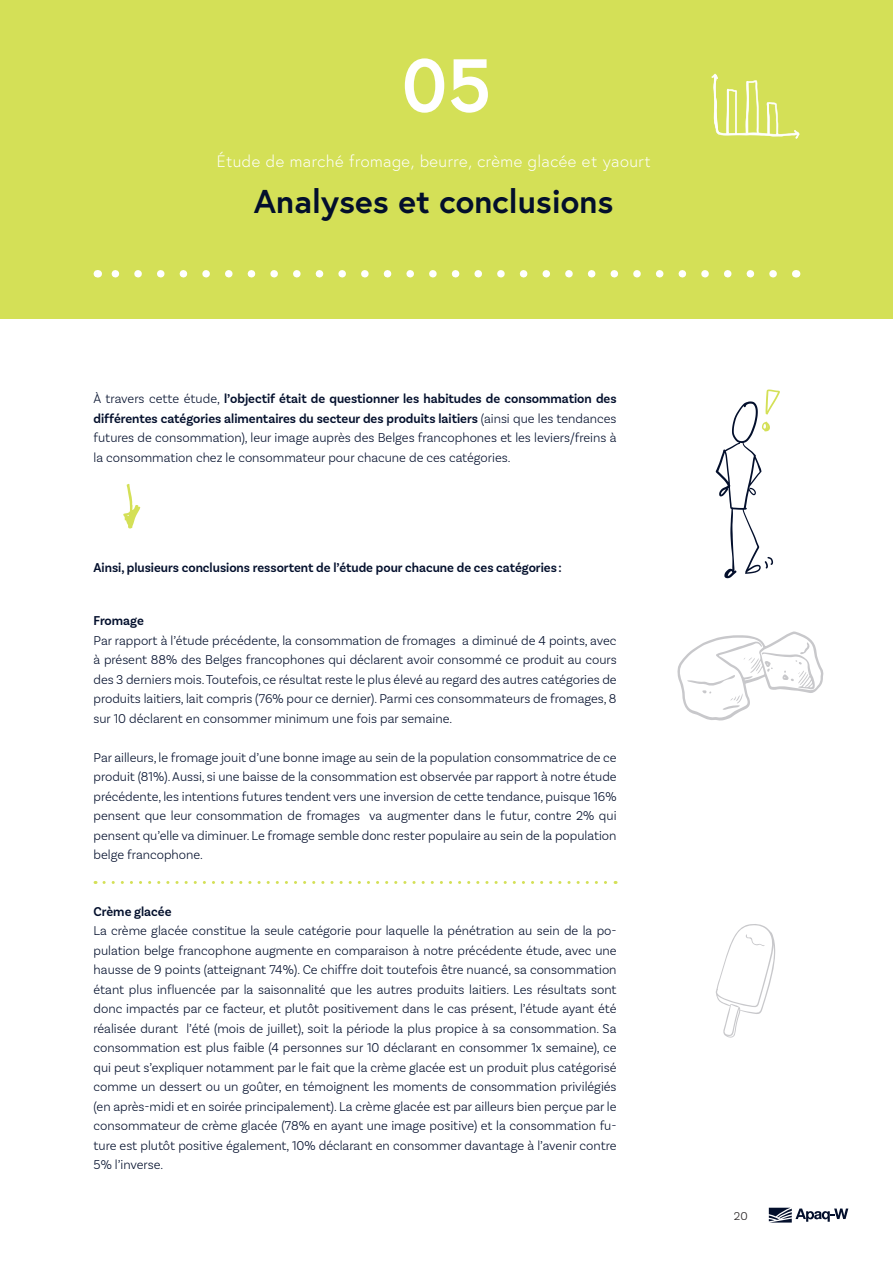
<style>
.page{position:relative;width:893px;height:1263px;background:#fff}
.page>*{position:absolute;margin:0;border:0;box-sizing:border-box;transform-origin:0 0}
.t1{font:700 75px "Europa";color:#fff}
.t2{font:700 33px "Europa";color:#030f2c}
.t3{font:300 16.5px "Europa";letter-spacing:.03em;color:#fff}
.t4{font:300 13.5px/19.5px "Basic Sans";color:#030f2c;text-align:justify;scale:.96 1}
.t5{font:600 13.5px "Basic Sans";color:#030f2c;scale:.96 1}
.t6{font:300 12px "Basic Sans";color:#231f20}
.s1{font-weight:600}
</style>
<div class="page">
<svg style="left:769px;top:1208px;width:79px;height:14px"></svg>
<div style="left:0;top:0;width:893px;height:319px;background:#d4e057"></div>
<svg style="left:111px;top:270px;width:662px;height:8px"></svg>
<svg style="left:711px;top:74px;width:88px;height:65px"></svg>
<svg style="left:677px;top:631px;width:147px;height:90px"></svg>
<svg style="left:716px;top:924px;width:59px;height:114px"></svg>
<svg style="left:716px;top:389px;width:64px;height:189px"></svg>
<svg style="left:104px;top:881px;width:512px;height:3px"></svg>
<svg style="left:123px;top:484px;width:17px;height:45px"></svg>
<h1 class="t1" style="left:402px;top:34px;width:91px">05</h1>
<p class="t3" style="left:217px;top:151px;width:435px">Étude de marché fromage, beurre, crème glacée et yaourt</p>
<h2 class="t2" style="left:254px;top:179px;width:361px">Analyses et conclusions</h2>
<p class="t4" style="left:94px;top:389px;width:546px">À travers cette étude, <span class="s1">l’objectif était de questionner les habitudes de consommation des différentes catégories alimentaires du secteur des produits laitiers</span> (ainsi que les tendances futures de consommation), leur image auprès des Belges francophones et les leviers/freins à la consommation chez le consommateur pour chacune de ces catégories.</p>
<p class="t5" style="left:94px;top:560px;width:489px">Ainsi, plusieurs conclusions ressortent de l’étude pour chacune de ces catégories :</p>
<p class="t5" style="left:94px;top:612px;width:54px">Fromage</p>
<p class="t4" style="left:94px;top:630px;width:546px">Par rapport à l’étude précédente, la consommation de fromages a diminué de 4 points, avec à présent 88% des Belges francophones qui déclarent avoir consommé ce produit au cours des 3 derniers mois. Toutefois, ce résultat reste le plus élevé au regard des autres catégories de produits laitiers, lait compris (76% pour ce dernier). Parmi ces consommateurs de fromages, 8 sur 10 déclarent en consommer minimum une fois par semaine.</p>
<p class="t4" style="left:94px;top:747px;width:546px">Par ailleurs, le fromage jouit d’une bonne image au sein de la population consommatrice de ce produit (81%). Aussi, si une baisse de la consommation est observée par rapport à notre étude précédente, les intentions futures tendent vers une inversion de cette tendance, puisque 16% pensent que leur consommation de fromages va augmenter dans le futur, contre 2% qui pensent qu’elle va diminuer. Le fromage semble donc rester populaire au sein de la population belge francophone.</p>
<p class="t5" style="left:94px;top:903px;width:83px">Crème glacée</p>
<p class="t4" style="left:94px;top:921px;width:546px">La crème glacée constitue la seule catégorie pour laquelle la pénétration au sein de la po&shy;pulation belge francophone augmente en comparaison à notre précédente étude, avec une hausse de 9 points (atteignant 74%). Ce chiffre doit toutefois être nuancé, sa consommation étant plus influencée par la saisonnalité que les autres produits laitiers. Les résultats sont donc impactés par ce facteur, et plutôt positivement dans le cas présent, l’étude ayant été réalisée durant l’été (mois de juillet), soit la période la plus propice à sa consommation. Sa consommation est plus faible (4 personnes sur 10 déclarant en consommer 1x semaine), ce qui peut s’expliquer notamment par le fait que la crème glacée est un produit plus catégorisé comme un dessert ou un goûter, en témoignent les moments de consommation privilégiés (en après-midi et en soirée principalement). La crème glacée est par ailleurs bien perçue par le consommateur de crème glacée (78% en ayant une image positive) et la consommation fu&shy;ture est plutôt positive également, 10% déclarant en consommer davantage à l’avenir contre 5% l’inverse.</p>
<p class="t6" style="left:734px;top:1208px;width:15px">20</p>
</div>
